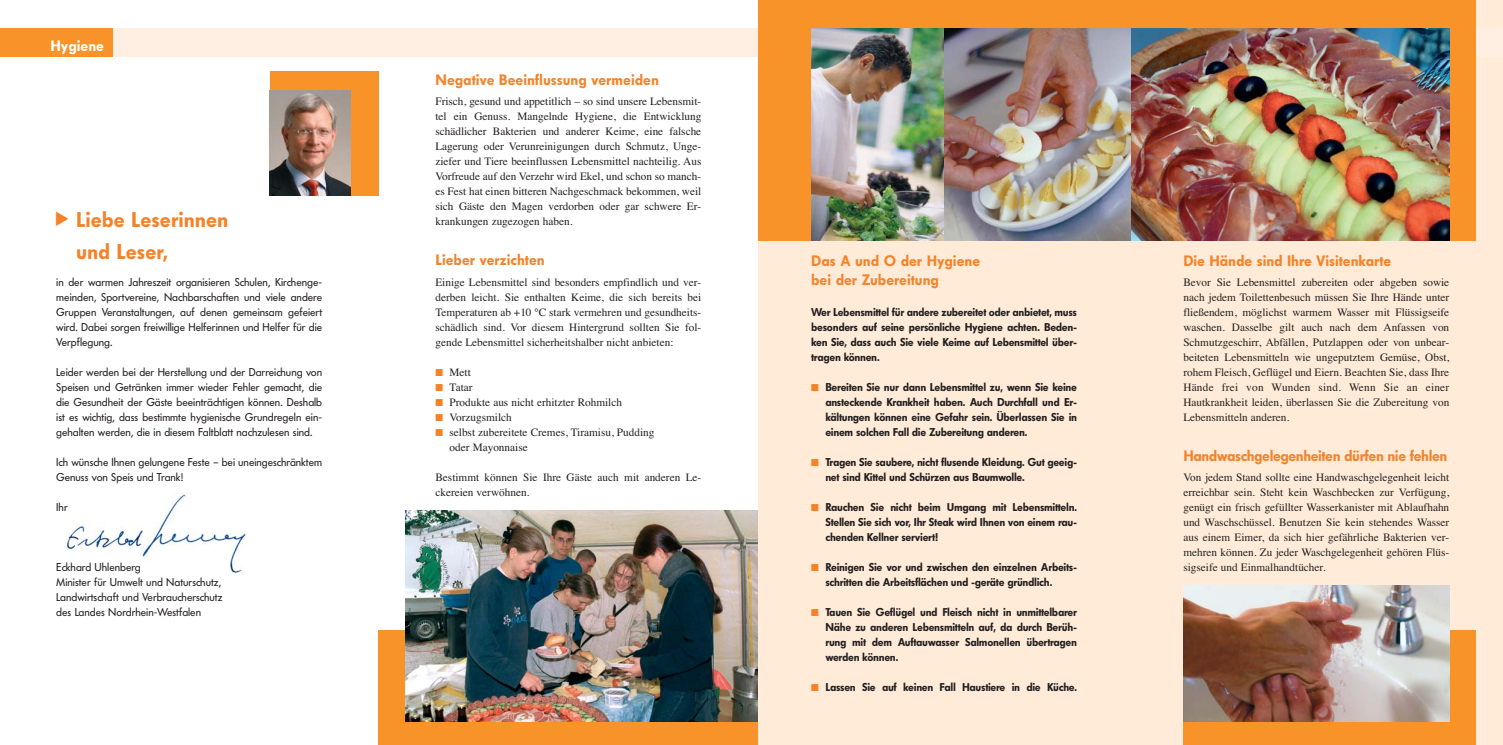
<style>
.page{position:relative;width:1503px;height:745px;background:#fff}
.page>*{position:absolute;margin:0;border:0;box-sizing:border-box;transform-origin:0 0}
.t1{font:800 21.25px/31.2px "Futura BQ";color:#f58228}
.t2{font:800 15px/18.8px "Futura BQ";color:#f58228}
.t3{font:800 15px "Futura BQ";letter-spacing:-.025em;color:#f58228}
.t4{font:800 15px "Futura BQ";color:#fff}
.t5{font:11.25px/15px "Times";color:#231f20;text-align:justify}
.t6{font:800 11.25px/15px "Futura BQ";letter-spacing:-.025em;color:#231f20;text-align:justify}
.t7{font:11.25px/15px "Futura BQ";color:#231f20;text-align:justify}
.s1{color:#f58228}
</style>
<div class="page">
<img style="left:66px;top:493px;width:180px;height:80px">
<div style="left:379px;top:630px;width:384px;height:114px;background:#f79328"></div>
<img style="left:405px;top:510px;width:353px;height:210px">
<div style="left:758px;top:0;width:744px;height:744px;background:#ffebd8"></div>
<div style="left:1183px;top:630px;width:292px;height:114px;background:#f79328"></div>
<div style="left:0;top:29px;width:113px;height:28px;background:#f79328"></div>
<div style="left:113px;top:29px;width:1389px;height:28px;background:#ffefe2"></div>
<div style="left:270px;top:71px;width:109px;height:124px;background:#f79328"></div>
<img style="left:270px;top:90px;width:80px;height:105px">
<div style="left:758px;top:0;width:717px;height:240px;background:#f79328"></div>
<img style="left:1183px;top:585px;width:266px;height:135px">
<img style="left:946px;top:29px;width:503px;height:211px">
<img style="left:811px;top:29px;width:135px;height:211px">
<h2 class="t4" style="left:51px;top:40px;width:55px">Hygiene</h2>
<h1 class="t1" style="left:76px;top:206px;width:153px">Liebe Leserinnen und Leser,</h1>
<p class="t7" style="left:56px;top:275px;width:267px">in der warmen Jahreszeit organisieren Schulen, Kirchenge&shy;meinden, Sportvereine, Nachbarschaften und viele andere Gruppen Veranstaltungen, auf denen gemeinsam gefeiert wird. Dabei sorgen freiwillige Helferinnen und Helfer für die Verpflegung.</p>
<p class="t7" style="left:56px;top:365px;width:267px">Leider werden bei der Herstellung und der Darreichung von Speisen und Getränken immer wieder Fehler gemacht, die die Gesundheit der Gäste beeinträchtigen können. Deshalb ist es wichtig, dass bestimmte hygienische Grundregeln ein&shy;gehalten werden, die in diesem Faltblatt nachzulesen sind.</p>
<p class="t7" style="left:56px;top:455px;width:267px">Ich wünsche Ihnen gelungene Feste – bei uneingeschränktem<br>Genuss von Speis und Trank!</p>
<p class="t7" style="left:56px;top:500px;width:13px">Ihr</p>
<p class="t7" style="left:56px;top:560px;width:168px;text-align:left">Eckhard Uhlenberg<br>Minister für Umwelt und Naturschutz,<br>Landwirtschaft und Verbraucherschutz des Landes Nordrhein-Westfalen</p>
<h2 class="t2" style="left:435px;top:72px;width:225px">Negative Beeinflussung vermeiden</h2>
<p class="t5" style="left:435px;top:95px;width:267px">Frisch, gesund und appetitlich – so sind unsere Lebensmit&shy;tel ein Genuss. Mangelnde Hygiene, die Entwicklung schädlicher Bakterien und anderer Keime, eine falsche Lagerung oder Verunreinigungen durch Schmutz, Unge&shy;ziefer und Tiere beeinflussen Lebensmittel nachteilig. Aus Vorfreude auf den Verzehr wird Ekel, und schon so manch&shy;es Fest hat einen bitteren Nachgeschmack bekommen, weil sich Gäste den Magen verdorben oder gar schwere Er&shy;krankungen zugezogen haben.</p>
<h2 class="t2" style="left:435px;top:252px;width:111px">Lieber verzichten</h2>
<p class="t5" style="left:435px;top:275px;width:267px">Einige Lebensmittel sind besonders empfindlich und ver&shy;derben leicht. Sie enthalten Keime, die sich bereits bei Temperaturen ab +10 °C stark vermehren und gesundheits&shy;schädlich sind. Vor diesem Hintergrund sollten Sie fol&shy;gende Lebensmittel sicherheitshalber nicht anbieten:</p>
<p class="t5" style="left:435px;top:365px;width:37px"><span class="s1">■</span> Mett</p>
<p class="t5" style="left:435px;top:380px;width:39px"><span class="s1">■</span> Tatar</p>
<p class="t5" style="left:435px;top:395px;width:188px"><span class="s1">■</span> Produkte aus nicht erhitzter Rohmilch</p>
<p class="t5" style="left:435px;top:410px;width:78px"><span class="s1">■</span> Vorzugsmilch</p>
<p class="t5" style="left:449px;top:425px;width:206px;text-indent:-14px"><span class="s1">■</span> selbst zubereitete Cremes, Tiramisu, Pudding oder Mayonnaise</p>
<p class="t5" style="left:435px;top:470px;width:267px">Bestimmt können Sie Ihre Gäste auch mit anderen Le&shy;ckereien verwöhnen.</p>
<h2 class="t2" style="left:811px;top:252px;width:170px">Das A und O der Hygiene bei der Zubereitung</h2>
<p class="t6" style="left:811px;top:305px;width:267px">Wer Lebensmittel für andere zubereitet oder anbietet, muss besonders auf seine persönliche Hygiene achten. Beden&shy;ken Sie, dass auch Sie viele Keime auf Lebensmittel über&shy;tragen können.</p>
<p class="t6" style="left:825px;top:380px;width:253px;text-indent:-14px"><span class="s1">■</span> Bereiten Sie nur dann Lebensmittel zu, wenn Sie keine ansteckende Krankheit haben. Auch Durchfall und Er&shy;kältungen können eine Gefahr sein. Überlassen Sie in einem solchen Fall die Zubereitung anderen.</p>
<p class="t6" style="left:825px;top:455px;width:253px;text-indent:-14px"><span class="s1">■</span> Tragen Sie saubere, nicht flusende Kleidung. Gut geeig&shy;net sind Kittel und Schürzen aus Baumwolle.</p>
<p class="t6" style="left:825px;top:500px;width:253px;text-indent:-14px"><span class="s1">■</span> Rauchen Sie nicht beim Umgang mit Lebensmitteln.<br>Stellen Sie sich vor, Ihr Steak wird Ihnen von einem rau&shy;chenden Kellner serviert!</p>
<p class="t6" style="left:825px;top:560px;width:253px;text-indent:-14px"><span class="s1">■</span> Reinigen Sie vor und zwischen den einzelnen Arbeits&shy;schritten die Arbeitsflächen und -geräte gründlich.</p>
<p class="t6" style="left:825px;top:605px;width:253px;text-indent:-14px"><span class="s1">■</span> Tauen Sie Geflügel und Fleisch nicht in unmittelbarer Nähe zu anderen Lebensmitteln auf, da durch Berüh&shy;rung mit dem Auftauwasser Salmonellen übertragen werden können.</p>
<p class="t6" style="left:811px;top:680px;width:267px"><span class="s1">■</span> Lassen Sie auf keinen Fall Haustiere in die Küche.</p>
<h2 class="t2" style="left:1183px;top:253px;width:209px">Die Hände sind Ihre Visitenkarte</h2>
<p class="t5" style="left:1183px;top:275px;width:267px">Bevor Sie Lebensmittel zubereiten oder abgeben sowie nach jedem Toilettenbesuch müssen Sie Ihre Hände unter fließendem, möglichst warmem Wasser mit Flüssigseife waschen. Dasselbe gilt auch nach dem Anfassen von Schmutzgeschirr, Abfällen, Putzlappen oder von unbear&shy;beiteten Lebensmitteln wie ungeputztem Gemüse, Obst, rohem Fleisch, Geflügel und Eiern. Beachten Sie, dass Ihre Hände frei von Wunden sind. Wenn Sie an einer Hautkrankheit leiden, überlassen Sie die Zubereitung von Lebensmitteln anderen.</p>
<h2 class="t3" style="left:1183px;top:449px;width:265px">Handwaschgelegenheiten dürfen nie fehlen</h2>
<p class="t5" style="left:1183px;top:470px;width:267px">Von jedem Stand sollte eine Handwaschgelegenheit leicht erreichbar sein. Steht kein Waschbecken zur Verfügung, genügt ein frisch gefüllter Wasserkanister mit Ablaufhahn und Waschschüssel. Benutzen Sie kein stehendes Wasser aus einem Eimer, da sich hier gefährliche Bakterien ver&shy;mehren können. Zu jeder Waschgelegenheit gehören Flüs&shy;sigseife und Einmalhandtücher.</p>
</div>
